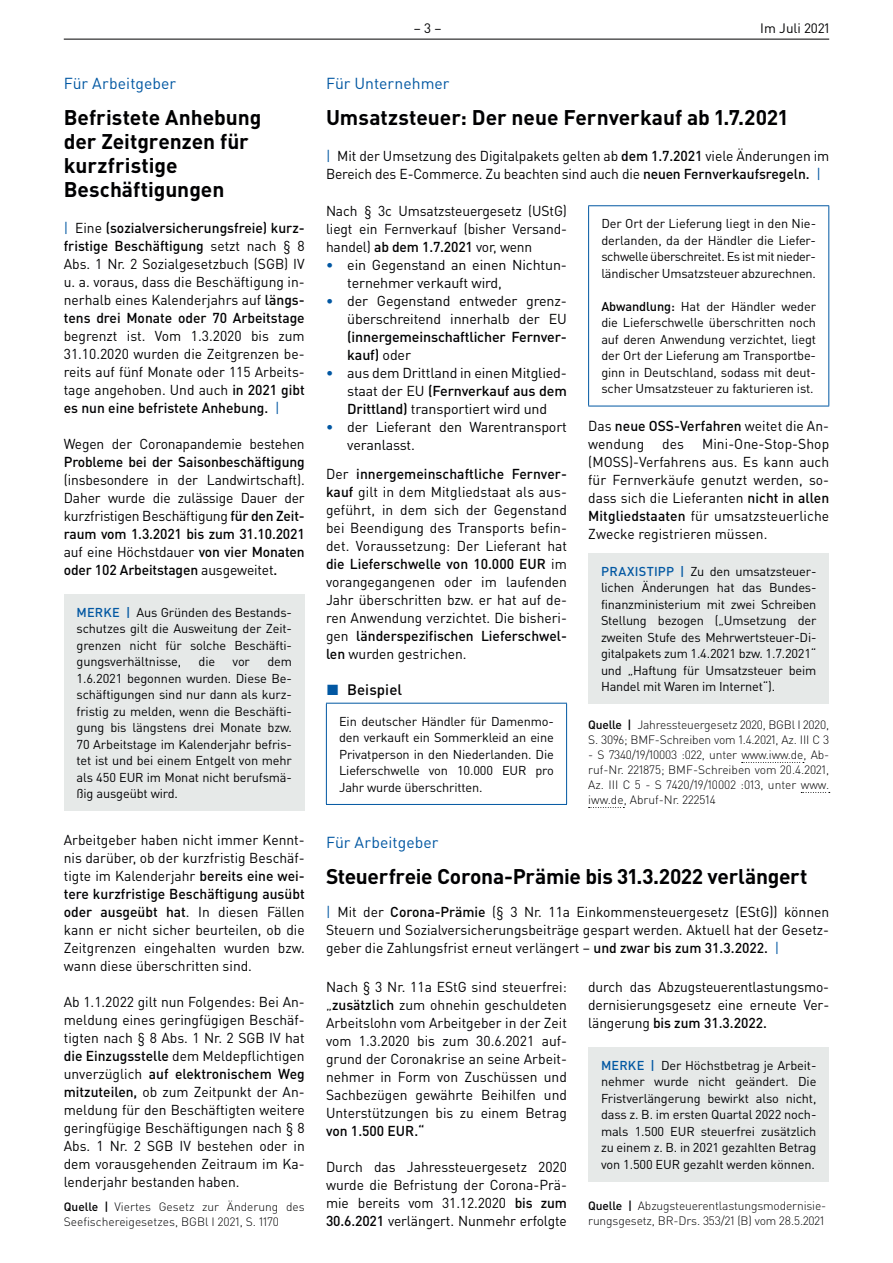
<style>
.page{position:relative;width:893px;height:1263px;background:#fff}
.page>*{position:absolute;margin:0;border:0;box-sizing:border-box;transform-origin:0 0}
.t1{font:700 21px/24px "DIN Pro";letter-spacing:-.005em;color:#000002}
.t2{font:15.75px "DIN Pro";color:#0157a2}
.t3{font:500 15px "DIN Pro";letter-spacing:.005em;color:#000002}
.t4{font:14.25px/18px "DIN Pro";letter-spacing:-.01em;color:#000002;text-align:justify}
.t5{font:500 14.25px/18px "DIN Pro";letter-spacing:-.01em;color:#000002}
.t6{font:13.5px "DIN Pro";color:#000002}
.t7{font:12.75px/16.5px "DIN Pro";letter-spacing:-.01em;color:#000002;text-align:justify}
.t8{font:300 12px/15px "DIN Pro";letter-spacing:-.01em;color:#000002}
.s1{color:#0157a2}
.s2{font-weight:500}
.s3{font-weight:500;color:#0157a2}
.s4{font-weight:400}
</style>
<div class="page">
<hr style="left:64px;top:39px;width:765px;height:1px;background:#000002">
<div style="left:588px;top:1047px;width:241px;height:134px;background:#e6e9e8"></div>
<div style="left:64px;top:594px;width:241px;height:217px;background:#e6e9e8"></div>
<hr style="left:326px;top:703px;width:241px;height:1px;background:#0157a2">
<hr style="left:326px;top:703px;width:1px;height:101px;background:#0157a2">
<hr style="left:566px;top:703px;width:1px;height:101px;background:#0157a2">
<hr style="left:326px;top:804px;width:241px;height:1px;background:#0157a2">
<svg style="left:742px;top:762px;width:62px;height:1px"></svg>
<svg style="left:801px;top:792px;width:29px;height:1px"></svg>
<svg style="left:589px;top:807px;width:35px;height:1px"></svg>
<hr style="left:588px;top:205px;width:241px;height:1px;background:#0157a2">
<hr style="left:588px;top:206px;width:1px;height:200px;background:#0157a2">
<hr style="left:828px;top:206px;width:1px;height:200px;background:#0157a2">
<hr style="left:588px;top:406px;width:241px;height:1px;background:#0157a2">
<div style="left:588px;top:553px;width:241px;height:151px;background:#e6e9e8"></div>
<p class="t2" style="left:64px;top:73px;width:114px">Für Arbeitgeber</p>
<h1 class="t1" style="left:64px;top:105px;width:199px">Befristete Anhebung der Zeitgrenzen für kurzfristige<br>Beschäftigungen</h1>
<p class="t4" style="left:64px;top:219px;width:242px"><span class="s1">|</span> Eine <span class="s2">(sozialversicherungsfreie) kurz&shy;fristige Beschäftigung</span> setzt nach § 8<br>Abs. 1 Nr. 2 Sozialgesetzbuch (SGB) IV u. a. voraus, dass die Beschäftigung in&shy;nerhalb eines Kalenderjahrs auf <span class="s2">längs&shy;tens drei Monate oder 70 Arbeitstage</span></p>
<p class="t4" style="left:64px;top:327px;width:242px">begrenzt ist. Vom 1.3.2020 bis zum 31.10.2020 wurden die Zeitgrenzen be&shy;reits auf fünf Monate oder 115 Arbeits&shy;tage angehoben. Und auch <span class="s2">in 2021 gibt es nun eine befristete Anhebung.</span> <span class="s1">|</span></p>
<p class="t4" style="left:64px;top:435px;width:242px">Wegen der Coronapandemie bestehen</p>
<p class="t5" style="left:64px;top:453px;width:242px">Probleme bei der Saisonbeschäftigung</p>
<p class="t4" style="left:64px;top:471px;width:242px">(insbesondere in der Landwirtschaft).<br>Daher wurde die zulässige Dauer der kurzfristigen Beschäftigung <span class="s2">für den Zeit&shy;raum vom 1.3.2021 bis zum 31.10.2021 </span>auf eine Höchstdauer <span class="s2">von vier Monaten oder 102 Arbeitstagen</span> ausgeweitet<span class="s2">.</span></p>
<p class="t7" style="left:77px;top:603px;width:217px"><span class="s3">MERKE |</span> Aus Gründen des Bestands&shy;schutzes gilt die Ausweitung der Zeit&shy;grenzen nicht für solche Beschäfti&shy;gungsverhältnisse,</p>
<p class="t7" style="left:199px;top:653px;width:18px">die</p>
<p class="t7" style="left:233px;top:653px;width:19px">vor</p>
<p class="t7" style="left:77px;top:653px;width:217px;text-indent:191px">dem 1.6.2021 begonnen wurden. Diese Be&shy;schäftigungen sind nur dann als kurz&shy;fristig zu melden, wenn die Beschäfti&shy;gung bis längstens drei Monate bzw.<br>70 Arbeitstage im Kalenderjahr befris&shy;tet ist und bei einem Entgelt von mehr als 450 EUR im Monat nicht berufsmä&shy;ßig ausgeübt wird.</p>
<p class="t4" style="left:64px;top:831px;width:242px">Arbeitgeber haben nicht immer Kennt&shy;nis darüber, ob der kurzfristig Beschäf&shy;tigte im Kalenderjahr <span class="s2">bereits eine wei&shy;tere kurzfristige Beschäftigung ausübt oder ausgeübt hat</span>. In diesen Fällen kann er nicht sicher beurteilen, ob die Zeitgrenzen eingehalten wurden bzw. wann diese überschritten sind.</p>
<p class="t4" style="left:64px;top:993px;width:242px">Ab 1.1.2022 gilt nun Folgendes: Bei An&shy;meldung eines geringfügigen Beschäf&shy;tigten nach § 8 Abs. 1 Nr. 2 SGB IV hat <span class="s2">die Einzugsstelle</span> dem Meldepflichtigen unverzüglich <span class="s2">auf elektronischem Weg mitzuteilen,</span> ob zum Zeitpunkt der An&shy;meldung für den Beschäftigten weitere geringfügige Beschäftigungen nach § 8<br>Abs. 1 Nr. 2 SGB IV bestehen oder in dem vorausgehenden Zeitraum im Ka&shy;lenderjahr bestanden haben.</p>
<p class="t8" style="left:64px;top:1199px;width:242px"><span class="s2">Quelle |</span> Viertes Gesetz zur Änderung des<br>Seefischereigesetzes, BGBl I 2021, S. 1170</p>
<p class="t6" style="left:414px;top:19px;width:29px">– 3 –</p>
<p class="t6" style="left:760px;top:19px;width:71px">Im Juli 2021</p>
<p class="t2" style="left:326px;top:73px;width:125px">Für Unternehmer</p>
<h1 class="t1" style="left:326px;top:105px;width:463px">Umsatzsteuer: Der neue Fernverkauf ab 1.7.2021</h1>
<p class="t4" style="left:326px;top:147px;width:505px"><span class="s1">|</span> Mit der Umsetzung des Digitalpakets gelten ab <span class="s2">dem 1.7.2021</span> viele Änderungen im<br>Bereich des E-Commerce. Zu beachten sind auch die <span class="s2">neuen Fernverkaufsregeln.</span> <span class="s1">|</span></p>
<p class="t4" style="left:326px;top:202px;width:242px">Nach § 3c Umsatzsteuergesetz (UStG) liegt ein Fernverkauf (bisher Versand&shy;handel) <span class="s2">ab dem 1.7.2021</span> vor, wenn</p>
<p class="t4" style="left:347px;top:256px;width:221px;text-indent:-21px"><span class="s3">•</span> ein Gegenstand an einen Nichtun&shy;ternehmer verkauft wird,</p>
<p class="t4" style="left:326px;top:292px;width:242px;text-align:right"><span class="s3">•</span> der Gegenstand entweder grenz&shy;überschreitend innerhalb der EU</p>
<p class="t5" style="left:347px;top:328px;width:221px">(innergemeinschaftlicher Fernver&shy;kauf) <span class="s4">oder</span></p>
<p class="t4" style="left:347px;top:364px;width:221px;text-indent:-21px"><span class="s3">•</span> aus dem Drittland in einen Mitglied&shy;staat der EU <span class="s2">(Fernverkauf aus dem Drittland)</span> transportiert wird und</p>
<p class="t4" style="left:347px;top:418px;width:221px;text-indent:-21px"><span class="s3">•</span> der Lieferant den Warentransport veranlasst.</p>
<p class="t4" style="left:326px;top:464px;width:242px">Der <span class="s2">innergemeinschaftliche Fernver&shy;kauf</span> gilt in dem Mitgliedstaat als aus&shy;geführt, in dem sich der Gegenstand bei Beendigung des Transports befin&shy;det. Voraussetzung: Der Lieferant hat <span class="s2">die Lieferschwelle von 10.000 EUR</span> im vorangegangenen oder im laufenden Jahr überschritten bzw. er hat auf de&shy;ren Anwendung verzichtet. Die bisheri&shy;gen <span class="s2">länderspezifischen Lieferschwel&shy;len</span> wurden gestrichen.</p>
<p class="t3" style="left:326px;top:679px;width:77px"><span class="s1">◼</span> Beispiel</p>
<p class="t7" style="left:339px;top:712px;width:216px">Ein deutscher Händler für Damenmo&shy;den verkauft ein Sommerkleid an eine Privatperson in den Niederlanden. Die Lieferschwelle von 10.000 EUR pro Jahr wurde überschritten.</p>
<p class="t7" style="left:601px;top:215px;width:216px">Der Ort der Lieferung liegt in den Nie&shy;derlanden, da der Händler die Liefer&shy;schwelle überschreitet. Es ist mit nieder&shy;ländischer Umsatzsteuer abzurechnen.</p>
<p class="t7" style="left:601px;top:297px;width:216px"><span class="s2">Abwandlung:</span> Hat der Händler weder die Lieferschwelle überschritten noch auf deren Anwendung verzichtet, liegt der Ort der Lieferung am Transportbe&shy;ginn in Deutschland, sodass mit deut&shy;scher Umsatzsteuer zu fakturieren ist.</p>
<p class="t4" style="left:588px;top:416px;width:242px">Das <span class="s2">neue OSS-Verfahren</span> weitet die An&shy;wendung</p>
<p class="t4" style="left:588px;top:434px;width:242px;text-indent:114px">Mini-One-Stop-Shop (MOSS)-Verfahrens aus. Es kann auch für Fernverkäufe genutzt werden, so&shy;dass sich die Lieferanten <span class="s2">nicht in allen Mitgliedstaaten</span> für umsatzsteuerliche Zwecke registrieren müssen.</p>
<p class="t7" style="left:601px;top:562px;width:217px"><span class="s3">PRAXISTIPP |</span> Zu den umsatzsteuer&shy;lichen Änderungen hat das Bundes&shy;finanzministerium mit zwei Schreiben Stellung bezogen („Umsetzung der zweiten Stufe des Mehrwertsteuer-Di&shy;gitalpakets zum 1.4.2021 bzw. 1.7.2021“ und „Haftung für Umsatzsteuer beim Handel mit Waren im Internet“).</p>
<p class="t8" style="left:588px;top:717px;width:242px"><span class="s2">Quelle |</span> Jahressteuergesetz 2020, BGBl I 2020,<br>S. 3096; BMF-Schreiben vom 1.4.2021, Az. III C 3</p>
<p class="t8" style="left:588px;top:747px;width:242px;text-align:justify">- S 7340/19/10003 :022, unter www.iww.de, Ab&shy;ruf-Nr. 221875; BMF-Schreiben vom 20.4.2021, Az. III C 5 - S 7420/19/10002 :013, unter www. iww.de, Abruf-Nr. 222514</p>
<p class="t4" style="left:662px;top:434px;width:23px">des</p>
<p class="t2" style="left:326px;top:832px;width:114px">Für Arbeitgeber</p>
<h1 class="t1" style="left:326px;top:864px;width:483px">Steuerfreie Corona-Prämie bis 31.3.2022 verlängert</h1>
<p class="t4" style="left:326px;top:903px;width:505px"><span class="s1">|</span> Mit der <span class="s2">Corona-Prämie</span> (§ 3 Nr. 11a Einkommensteuergesetz (EStG)) können Steuern und Sozialversicherungsbeiträge gespart werden. Aktuell hat der Gesetz&shy;geber die Zahlungsfrist erneut verlängert – <span class="s2">und zwar bis zum 31.3.2022.</span> <span class="s1">|</span></p>
<p class="t4" style="left:326px;top:977px;width:242px">Nach § 3 Nr. 11a EStG sind steuerfrei: „<span class="s2">zusätzlich</span> zum ohnehin geschuldeten Arbeitslohn vom Arbeitgeber in der Zeit vom 1.3.2020 bis zum 30.6.2021 auf&shy;grund der Coronakrise an seine Arbeit&shy;nehmer in Form von Zuschüssen und Sachbezügen gewährte Beihilfen und Unterstützungen bis zu einem Betrag</p>
<p class="t5" style="left:326px;top:1121px;width:100px">von 1.500 EUR.“</p>
<p class="t4" style="left:326px;top:1157px;width:242px">Durch das Jahressteuergesetz 2020 wurde die Befristung der Corona-Prä&shy;mie bereits vom 31.12.2020 <span class="s2">bis zum 30.6.2021</span> verlängert. Nunmehr erfolgte</p>
<p class="t4" style="left:588px;top:977px;width:242px">durch das Abzugsteuerentlastungsmo&shy;dernisierungsgesetz eine erneute Ver&shy;längerung <span class="s2">bis zum 31.3.2022.</span></p>
<p class="t7" style="left:601px;top:1056px;width:217px"><span class="s3">MERKE |</span> Der Höchstbetrag je Arbeit&shy;nehmer wurde nicht geändert. Die Fristverlängerung bewirkt also nicht, dass z. B. im ersten Quartal 2022 noch&shy;mals 1.500 EUR steuerfrei zusätzlich zu einem z. B. in 2021 gezahlten Betrag von 1.500 EUR gezahlt werden können.</p>
<p class="t8" style="left:588px;top:1198px;width:240px"><span class="s2">Quelle |</span> Abzugsteuerentlastungsmodernisie&shy;rungsgesetz, BR-Drs. 353/21 (B) vom 28.5.2021</p>
</div>
